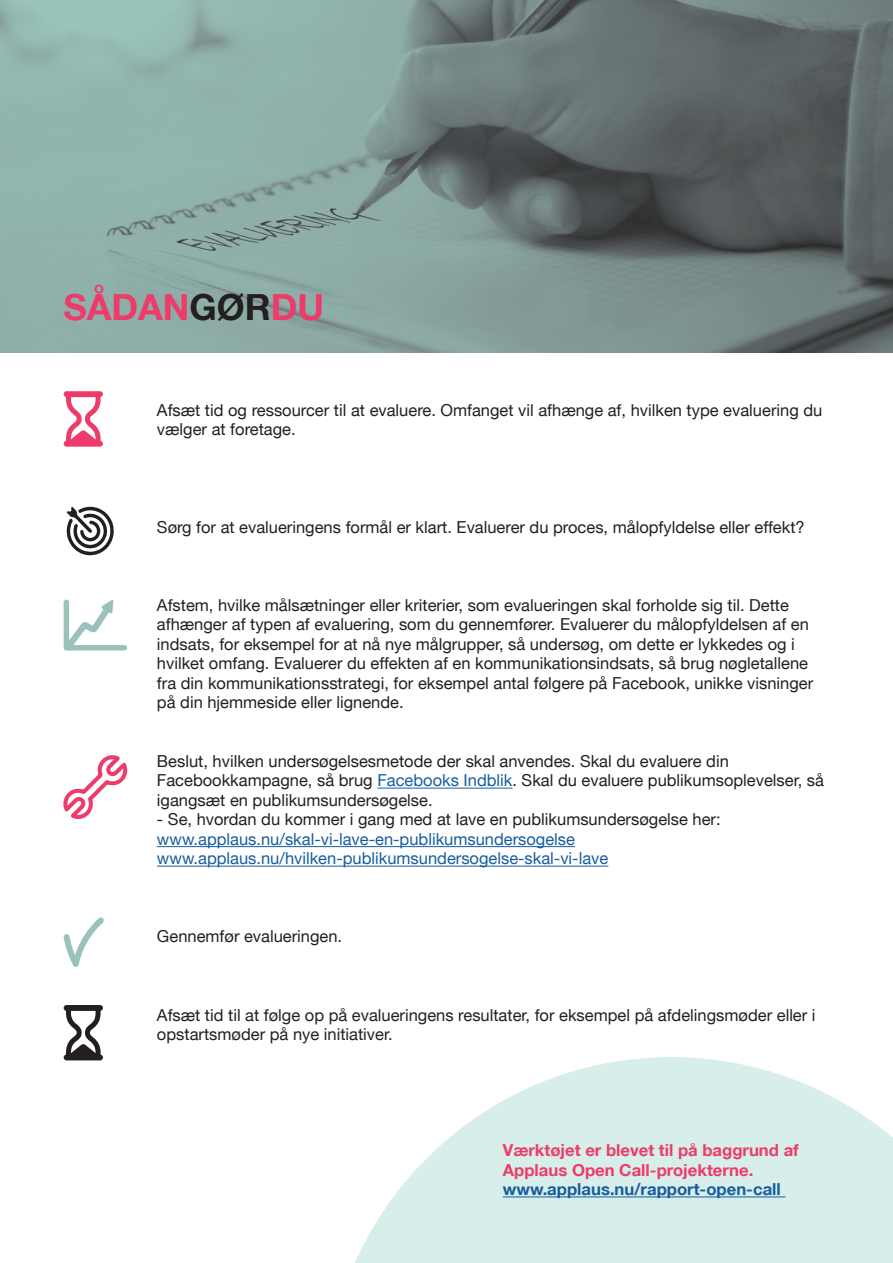
<style>
.page{position:relative;width:893px;height:1263px;background:#fff}
.page>*{position:absolute;margin:0;border:0;box-sizing:border-box;transform-origin:0 0}
.t1{font:700 36px "Helvetica Neue LT";color:#ee3b69}
.t2{font:16.5px/19.5px "Helvetica Neue LT";color:#231f20}
.t3{font:16.5px "Helvetica Neue LT";color:#175d9e}
.t4{font:700 16.5px "Helvetica Neue LT";color:#ee3b69}
.t5{font:700 16.5px "Helvetica Neue LT";color:#175d9e}
.s1{color:#231f20}
.s2{color:#175d9e}
</style>
<div class="page">
<img style="left:0;top:0;width:893px;height:353px">
<svg style="left:63px;top:391px;width:40px;height:56px"></svg>
<svg style="left:63px;top:1005px;width:40px;height:55px"></svg>
<svg style="left:66px;top:506px;width:48px;height:50px"></svg>
<svg style="left:64px;top:599px;width:63px;height:51px"></svg>
<svg style="left:63px;top:755px;width:65px;height:64px"></svg>
<svg style="left:63px;top:917px;width:41px;height:50px"></svg>
<svg style="left:355px;top:1057px;width:538px;height:206px;fill:#d7eeea"></svg>
<hr style="left:503px;top:1196px;width:282px;height:1px;background:#175d9e">
<hr style="left:377px;top:788px;width:135px;height:1px;background:#175d9e">
<hr style="left:157px;top:846px;width:418px;height:1px;background:#175d9e">
<hr style="left:157px;top:866px;width:451px;height:1px;background:#175d9e">
<p class="t1" style="left:63px;top:285px;width:262px">SÅDAN<span class="s1">GØR</span>DU</p>
<p class="t2" style="left:157px;top:400px;width:667px">Afsæt tid og ressourcer til at evaluere. Omfanget vil afhænge af, hvilken type evaluering du vælger at foretage.</p>
<p class="t2" style="left:157px;top:517px;width:649px">Sørg for at evalueringens formål er klart. Evaluerer du proces, målopfyldelse eller effekt?</p>
<p class="t2" style="left:157px;top:595px;width:658px">Afstem, hvilke målsætninger eller kriterier, som evalueringen skal forholde sig til. Dette afhænger af typen af evaluering, som du gennemfører. Evaluerer du målopfyldelsen af en indsats, for eksempel for at nå nye målgrupper, så undersøg, om dette er lykkedes og i hvilket omfang. Evaluerer du effekten af en kommunikationsindsats, så brug nøgletallene fra din kommunikationsstrategi, for eksempel antal følgere på Facebook, unikke visninger på din hjemmeside eller lignende.</p>
<p class="t2" style="left:157px;top:751px;width:668px">Beslut, hvilken undersøgelsesmetode der skal anvendes. Skal du evaluere din<br>Facebookkampagne, så brug <span class="s2">Facebooks Indblik</span>. Skal du evaluere publikumsoplevelser, så igangsæt en publikumsundersøgelse.</p>
<p class="t2" style="left:157px;top:810px;width:565px">- Se, hvordan du kommer i gang med at lave en publikumsundersøgelse her:</p>
<p class="t3" style="left:157px;top:829px;width:420px">www.applaus.nu/skal-vi-lave-en-publikumsundersogelse</p>
<p class="t3" style="left:157px;top:849px;width:453px">www.applaus.nu/hvilken-publikumsundersogelse-skal-vi-lave</p>
<p class="t2" style="left:157px;top:927px;width:187px">Gennemfør evalueringen.</p>
<p class="t2" style="left:157px;top:1005px;width:660px">Afsæt tid til at følge op på evalueringens resultater, for eksempel på afdelingsmøder eller i opstartsmøder på nye initiativer.</p>
<p class="t4" style="left:503px;top:1140px;width:297px">Værktøjet er blevet til på baggrund af</p>
<p class="t4" style="left:503px;top:1160px;width:252px">Applaus Open Call-projekterne.</p>
<p class="t5" style="left:503px;top:1179px;width:279px">www.applaus.nu/rapport-open-call</p>
</div>
